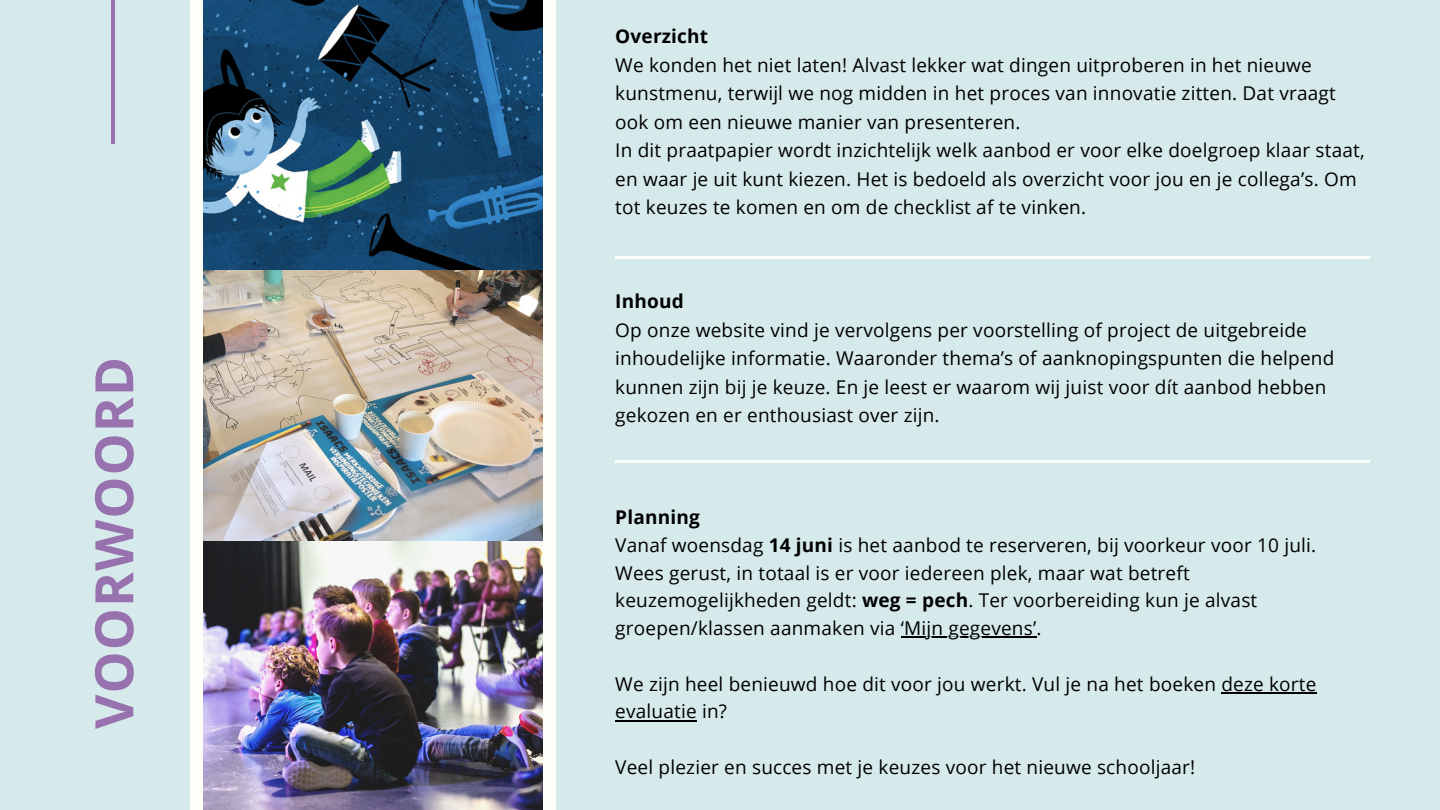
<style>
.page{position:relative;width:1440px;height:810px;background:#d6eaec}
.page>*{position:absolute;margin:0;border:0;box-sizing:border-box;transform-origin:0 0}
.t1{font:700 53px "Open Sans";letter-spacing:.02em;color:#9872af}
.t2{font:19px/28.5px "Open Sans";letter-spacing:.01em;color:#000}
.t3{font:700 19px "Open Sans";letter-spacing:.01em;color:#000}
.s1{font-weight:700}
</style>
<div class="page">
<hr style="left:111px;top:0;width:3px;height:143px;background:#9872af">
<hr style="left:615px;top:256px;width:755px;height:3px;background:#fefff8">
<hr style="left:615px;top:460px;width:755px;height:3px;background:#fefff8">
<div style="left:190px;top:0;width:366px;height:810px;background:#fefff8"></div>
<img style="left:204px;top:0;width:339px;height:810px">
<hr style="left:901px;top:637px;width:135px;height:1px;background:#000">
<hr style="left:1221px;top:692px;width:96px;height:2px;background:#000">
<hr style="left:615px;top:720px;width:82px;height:1px;background:#000">
<p class="t1" style="left:77px;top:729px;width:374px;rotate:-90deg">VOORWOORD</p>
<p class="t3" style="left:615px;top:23px;width:94px">Overzicht</p>
<p class="t2" style="left:615px;top:50px;width:722px">We konden het niet laten! Alvast lekker wat dingen uitproberen in het nieuwe kunstmenu, terwijl we nog midden in het proces van innovatie zitten. Dat vraagt ook om een nieuwe manier van presenteren.</p>
<p class="t2" style="left:615px;top:135px;width:751px">In dit praatpapier wordt inzichtelijk welk aanbod er voor elke doelgroep klaar staat, en waar je uit kunt kiezen. Het is bedoeld als overzicht voor jou en je collega’s. Om tot keuzes te komen en om de checklist af te vinken.</p>
<p class="t3" style="left:615px;top:288px;width:70px">Inhoud</p>
<p class="t2" style="left:615px;top:315px;width:721px">Op onze website vind je vervolgens per voorstelling of project de uitgebreide inhoudelijke informatie. Waaronder thema’s of aanknopingspunten die helpend kunnen zijn bij je keuze. En je leest er waarom wij juist voor dít aanbod hebben gekozen en er enthousiast over zijn.</p>
<p class="t3" style="left:615px;top:504px;width:86px">Planning</p>
<p class="t2" style="left:615px;top:530px;width:702px">Vanaf woensdag <span class="s1">14 juni</span> is het aanbod te reserveren, bij voorkeur voor 10 juli.</p>
<p class="t2" style="left:615px;top:558px;width:644px;line-height:27.8px">Wees gerust, in totaal is er voor iedereen plek, maar wat betreft keuzemogelijkheden geldt: <span class="s1">weg = pech</span>. Ter voorbereiding kun je alvast groepen/klassen aanmaken via ‘Mijn gegevens’.</p>
<p class="t2" style="left:615px;top:669px;width:703px;line-height:27.8px">We zijn heel benieuwd hoe dit voor jou werkt. Vul je na het boeken deze korte evaluatie in?</p>
<p class="t2" style="left:615px;top:752px;width:581px">Veel plezier en succes met je keuzes voor het nieuwe schooljaar!</p>
</div>
